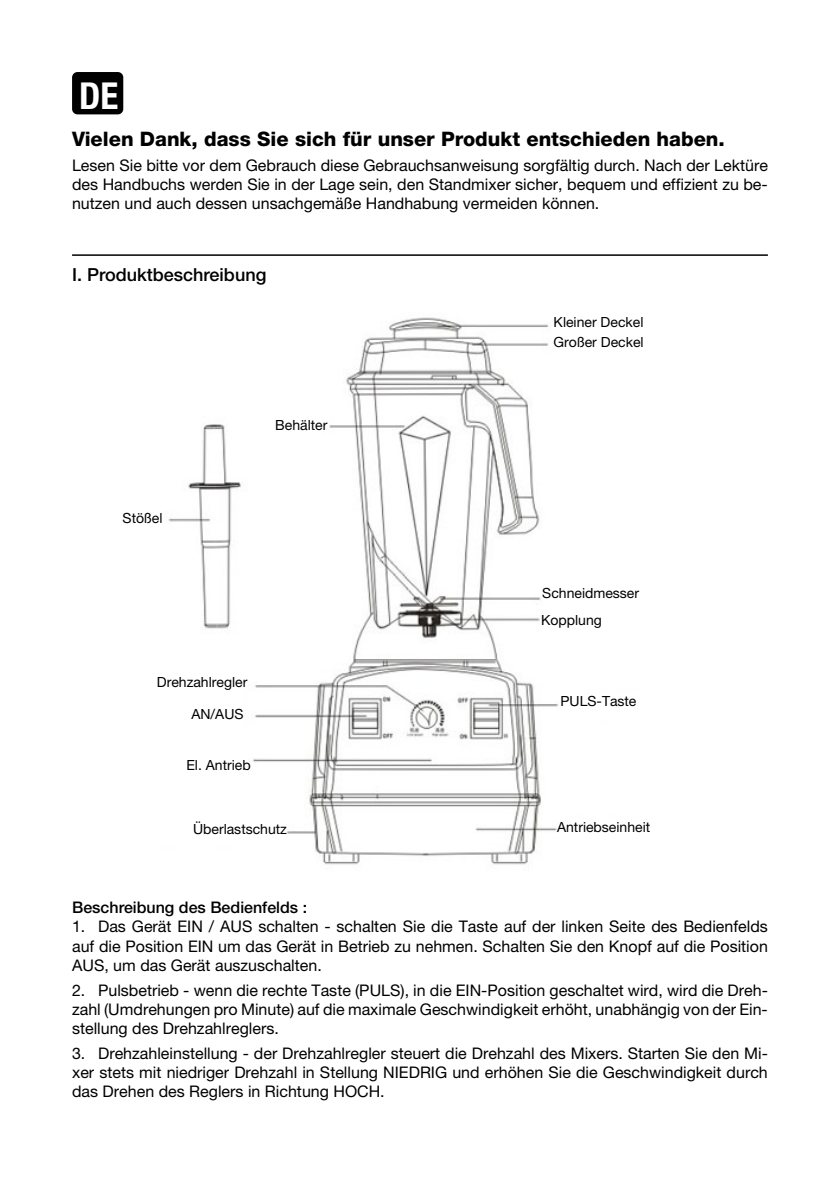
<style>
.page{position:relative;width:840px;height:1191px;background:#fff}
.page>*{position:absolute;margin:0;border:0;box-sizing:border-box;transform-origin:0 0}
.t1{font:700 condensed 37.2px "Helvetica Neue LT Pro";color:#fff}
.t2{font:800 20px "Helvetica Neue LT Pro";color:#000}
.t3{font:500 18px "Helvetica Neue LT Pro";color:#000}
.t4{font:16px/19.2px "Helvetica Neue LT Pro";color:#000;text-align:justify}
.t5{font:500 16px "Helvetica Neue LT Pro";color:#000}
.t6{font:14px/20.4px "Helvetica Neue LT Pro";color:#000}
</style>
<div class="page">
<img style="left:168px;top:317px;width:391px;height:548px">
<hr style="left:72px;top:254px;width:695px;height:2px;background:#000">
<div style="left:72px;top:72px;width:51px;height:42px;background:#000;border-radius:5px"></div>
<h1 class="t1" style="left:79px;top:73px;width:41px">DE</h1>
<p class="t2" style="left:72px;top:127px;width:654px">Vielen Dank, dass Sie sich für unser Produkt entschieden haben.</p>
<p class="t4" style="left:72px;top:155px;width:697px">Lesen Sie bitte vor dem Gebrauch diese Gebrauchsanweisung sorgfältig durch. Nach der Lektüre des Handbuchs werden Sie in der Lage sein, den Standmixer sicher, bequem und effizient zu be&shy;nutzen und auch dessen unsachgemäße Handhabung vermeiden können.</p>
<p class="t3" style="left:72px;top:263px;width:196px">I. Produktbeschreibung</p>
<p class="t6" style="left:122px;top:508px;width:41px">Stößel</p>
<p class="t6" style="left:275px;top:415px;width:54px">Behälter</p>
<p class="t6" style="left:157px;top:671px;width:92px">Drehzahlregler</p>
<p class="t6" style="left:191px;top:703px;width:54px">AN/AUS</p>
<p class="t6" style="left:186px;top:754px;width:66px">El. Antrieb</p>
<p class="t6" style="left:193px;top:818px;width:95px">Überlastschutz</p>
<p class="t6" style="left:553px;top:312px;width:91px">Kleiner Deckel<br>Großer Deckel</p>
<p class="t6" style="left:541px;top:579px;width:99px;line-height:27.2px">Schneidmesser<br>Kopplung</p>
<p class="t6" style="left:560px;top:690px;width:77px">PULS-Taste</p>
<p class="t6" style="left:556px;top:817px;width:95px">Antriebseinheit</p>
<p class="t5" style="left:72px;top:898px;width:236px">Beschreibung des Bedienfelds :</p>
<p class="t4" style="left:72px;top:917px;width:697px">1. Das Gerät EIN / AUS schalten - schalten Sie die Taste auf der linken Seite des Bedienfelds auf die Position EIN um das Gerät in Betrieb zu nehmen. Schalten Sie den Knopf auf die Position AUS, um das Gerät auszuschalten.</p>
<p class="t4" style="left:72px;top:980px;width:697px">2. Pulsbetrieb - wenn die rechte Taste (PULS), in die EIN-Position geschaltet wird, wird die Dreh&shy;zahl (Umdrehungen pro Minute) auf die maximale Geschwindigkeit erhöht, unabhängig von der Ein&shy;stellung des Drehzahlreglers.</p>
<p class="t4" style="left:72px;top:1043px;width:697px">3. Drehzahleinstellung - der Drehzahlregler steuert die Drehzahl des Mixers. Starten Sie den Mi&shy;xer stets mit niedriger Drehzahl in Stellung NIEDRIG und erhöhen Sie die Geschwindigkeit durch das Drehen des Reglers in Richtung HOCH.</p>
</div>
